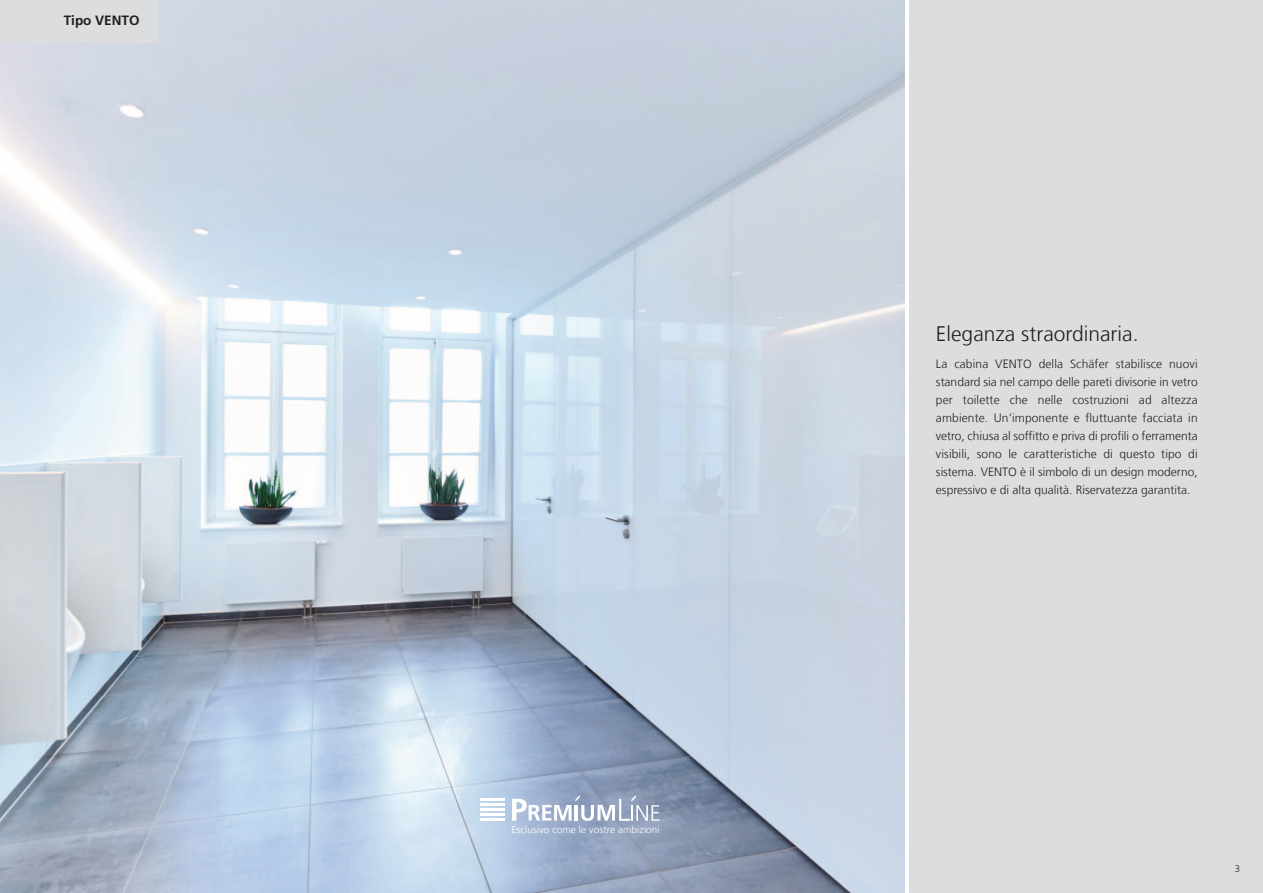
<style>
.page{position:relative;width:1263px;height:893px;background:#fff}
.page>*{position:absolute;margin:0;border:0;box-sizing:border-box;transform-origin:0 0}
.t1{font:300 21px "Frutiger LT Com";color:#231f20}
.t2{font:700 13.5px "Frutiger LT Com";color:#231f20}
.t3{font:300 12px/18px "Frutiger LT Com";color:#231f20;text-align:justify}
.t4{font:300 10.05px "Frutiger LT Com";letter-spacing:.01em;color:#fff}
.t5{font:300 9.6px "Frutiger LT Com";color:#231f20}
</style>
<div class="page">
<div style="left:909px;top:0;width:354px;height:893px;background:#dcdddf"></div>
<img style="left:0;top:0;width:905px;height:893px">
<div style="left:0;top:0;width:157px;height:43px;background:#dcdddf"></div>
<svg style="left:512px;top:795px;width:147px;height:26px"></svg>
<hr style="left:480px;top:799px;width:24px;height:2px;background:#fff">
<hr style="left:480px;top:818px;width:24px;height:3px;background:#fff">
<hr style="left:480px;top:808px;width:24px;height:3px;background:#fff">
<hr style="left:480px;top:803px;width:24px;height:3px;background:#fff">
<hr style="left:480px;top:813px;width:24px;height:3px;background:#fff">
<p class="t2" style="left:64px;top:15px;width:77px">Tipo VENTO</p>
<p class="t4" style="left:511px;top:826px;width:150px">Esclusivo come le vostre ambizioni</p>
<p class="t1" style="left:936px;top:326px;width:204px">Eleganza straordinaria.</p>
<p class="t3" style="left:936px;top:356px;width:263px">La cabina VENTO della Schäfer stabilisce nuovi standard sia nel campo delle pareti divisorie in vetro per toilette che nelle costruzioni ad altezza ambiente. Un'imponente e fluttuante facciata in vetro, chiusa al soffitto e priva di profili o ferramenta visibili, sono le caratteristiche di questo tipo di sistema. VENTO è il simbolo di un design moderno, espressivo e di alta qualità. Riservatezza garantita.</p>
<p class="t5" style="left:1235px;top:864px;width:7px">3</p>
</div>
